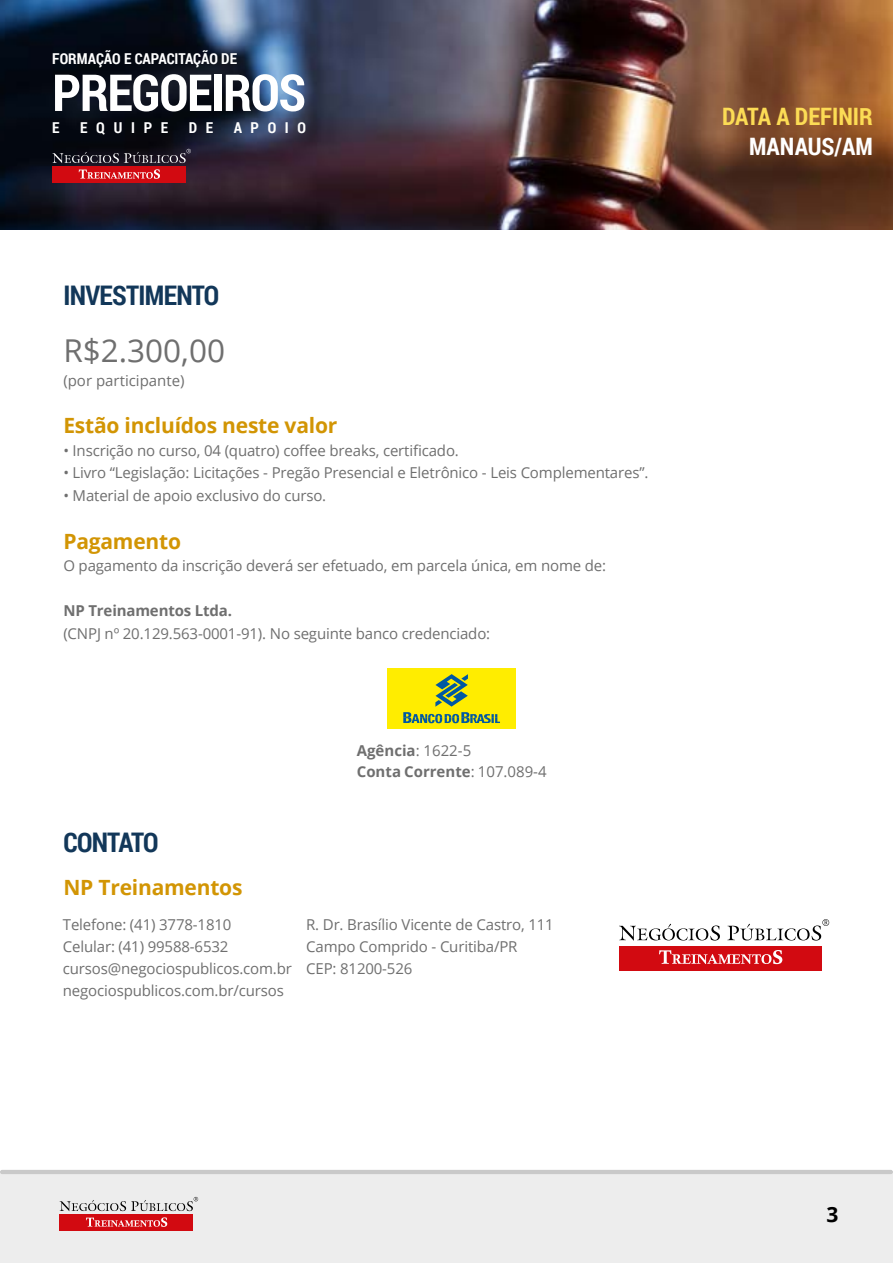
<style>
.page{position:relative;width:893px;height:1263px;background:#fff}
.page>*{position:absolute;margin:0;border:0;box-sizing:border-box;transform-origin:0 0}
.t1{font:700 51px "Roboto Condensed";letter-spacing:-.025em;color:#fff}
.t2{font:31.5px "Open Sans";color:#6f6f6f}
.t3{font:700 27px "Roboto Condensed";letter-spacing:-.025em;color:#123759}
.t4{font:700 24px "Roboto Condensed";color:#fcdc55}
.t5{font:700 24px "Roboto Condensed";color:#fff}
.t6{font:700 21px "Open Sans";letter-spacing:-.01em;color:#d29504}
.t7{font:700 21px "Open Sans";color:#000}
.t8{font:15px/22.2px "Open Sans";letter-spacing:-.01em;color:#6f6f6f}
.t9{font:700 15px/21px "Open Sans";color:#6f6f6f}
.t10{font:700 15px "Roboto Condensed";color:#fff}
.s1{font-weight:400}
</style>
<div class="page">
<img style="left:0;top:0;width:893px;height:230px">
<div style="left:0;top:1174px;width:893px;height:89px;background:#ededed"></div>
<hr style="left:0;top:1170px;width:893px;height:4px;background:#c9c9c9;border-radius:2px">
<svg style="left:60px;top:1197px;width:138px;height:14px"></svg>
<div style="left:60px;top:1215px;width:133px;height:16px;background:#d20a11"></div>
<svg style="left:86px;top:1217px;width:81px;height:10px"></svg>
<svg style="left:52px;top:149px;width:139px;height:14px;background:#35323c"></svg>
<div style="left:52px;top:167px;width:134px;height:16px;background:#d20a11"></div>
<svg style="left:79px;top:169px;width:81px;height:10px"></svg>
<svg style="left:619px;top:919px;width:210px;height:22px"></svg>
<div style="left:619px;top:946px;width:202px;height:24px;background:#d20a11"></div>
<svg style="left:659px;top:950px;width:123px;height:14px"></svg>
<div style="left:388px;top:668px;width:128px;height:61px;background:#ffed00"></div>
<svg style="left:403px;top:674px;width:97px;height:49px"></svg>
<p class="t10" style="left:52px;top:48px;width:186px">FORMAÇÃO E CAPACITAÇÃO DE</p>
<h1 class="t1" style="left:52px;top:57px;width:255px">PREGOEIROS</h1>
<p class="t10" style="left:52px;top:117px;width:9px">E</p>
<p class="t10" style="left:80px;top:117px;width:89px">EQUIPE</p>
<p class="t10" style="left:189px;top:117px;width:26px">D E</p>
<p class="t10" style="left:234px;top:117px;width:74px">APOIO</p>
<h3 class="t3" style="left:63px;top:276px;width:157px">INVESTIMENTO</h3>
<h2 class="t2" style="left:63px;top:329px;width:163px">R$2.300,00</h2>
<p class="t8" style="left:63px;top:369px;width:123px">(por participante)</p>
<h3 class="t6" style="left:63px;top:411px;width:275px">Estão incluídos neste valor</h3>
<p class="t8" style="left:63px;top:439px;width:397px">• Inscrição no curso, 04 (quatro) coffee breaks, certificado.</p>
<p class="t8" style="left:63px;top:461px;width:587px">• Livro “Legislação: Licitações - Pregão Presencial e Eletrônico - Leis Complementares”.</p>
<p class="t8" style="left:63px;top:484px;width:264px">• Material de apoio exclusivo do curso.</p>
<h3 class="t6" style="left:63px;top:526px;width:119px">Pagamento</h3>
<p class="t8" style="left:63px;top:554px;width:544px">O pagamento da inscrição deverá ser efetuado, em parcela única, em nome de:</p>
<p class="t9" style="left:63px;top:600px;width:170px">NP Treinamentos Ltda.</p>
<p class="t8" style="left:63px;top:622px;width:428px">(CNPJ nº 20.129.563-0001-91). No seguinte banco credenciado:</p>
<p class="t9" style="left:357px;top:740px;width:191px">Agência<span class="s1">: 1622-5<br></span>Conta Corrente<span class="s1">: 107.089-4</span></p>
<h3 class="t3" style="left:63px;top:823px;width:97px">CONTATO</h3>
<h3 class="t6" style="left:63px;top:873px;width:181px">NP Treinamentos</h3>
<p class="t8" style="left:63px;top:913px;width:231px">Telefone: (41) 3778-1810<br>Celular: (41) 99588-6532 cursos@negociospublicos.com.br negociospublicos.com.br/cursos</p>
<p class="t8" style="left:306px;top:913px;width:249px">R. Dr. Brasílio Vicente de Castro, 111<br>Campo Comprido - Curitiba/PR<br>CEP: 81200-526</p>
<h3 class="t4" style="left:722px;top:100px;width:152px">DATA A DEFINIR</h3>
<h3 class="t5" style="left:749px;top:129px;width:125px">MANAUS/AM</h3>
<h3 class="t7" style="left:826px;top:1199px;width:13px">3</h3>
</div>
